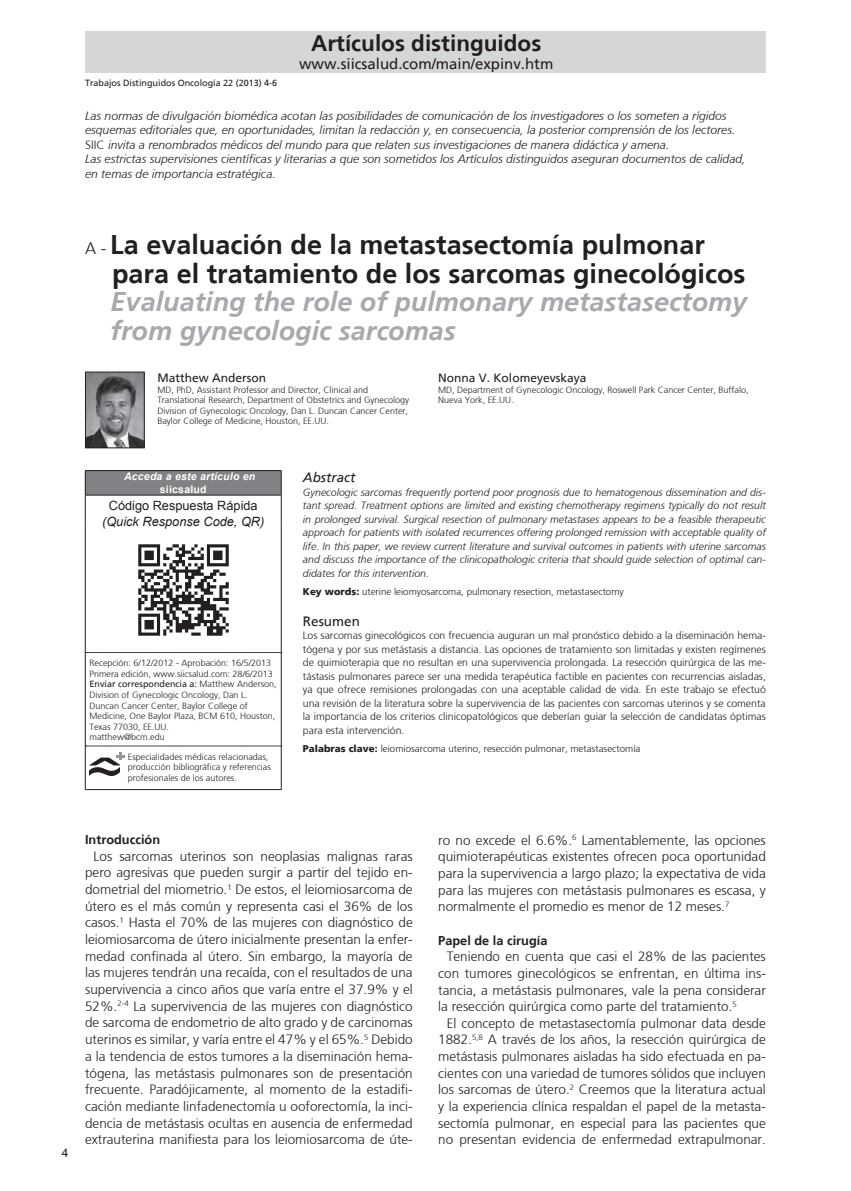
<style>
.page{position:relative;width:851px;height:1191px;background:#fff}
.page>*{position:absolute;margin:0;border:0;box-sizing:border-box;transform-origin:0 0}
.t1{font:700 27px/28.5px "Frutiger";color:#231f20}
.t2{font:italic 700 27px/28.5px "Frutiger";color:#a8a9ad}
.t3{font:700 22.5px "Frutiger";color:#231f20}
.t4{font:15px "Frutiger";color:#231f20}
.t5{font:300 13.5px/16.6px "Frutiger";color:#231f20;text-align:justify}
.t6{font:italic 13.5px "Frutiger";color:#231f20}
.t7{font:13.5px "Frutiger";color:#231f20}
.t8{font:700 12.75px "Frutiger";color:#231f20}
.t9{font:italic 12.75px "Arial";color:#231f20}
.t10{font:12.75px "Arial";color:#231f20}
.t11{font:italic 300 12px/14.4px "Frutiger";color:#231f20}
.t12{font:12px "Frutiger";color:#231f20}
.t13{font:12px "Arial";color:#231f20}
.t14{font:300 10.5px/13.5px "Frutiger";color:#231f20;text-align:justify}
.t15{font:italic 300 10.5px/13.5px "Frutiger";color:#231f20;text-align:justify}
.t16{font:italic 700 10.5px "Arial";letter-spacing:.02em;color:#fff}
.t17{font:700 10.5px "Arial";letter-spacing:.02em;color:#fff}
.t18{font:300 9.75px "Frutiger";color:#231f20}
.t19{font:300 9px/10.5px "Frutiger";color:#231f20}
.t20{font:9px "Frutiger";color:#231f20}
.s1{font-style:normal}
.s2{font-weight:300;font-size:16.5px}
.s3{font-weight:400}
.s4{font-weight:900}
</style>
<div class="page">
<img style="left:87px;top:374px;width:56px;height:72px">
<div style="left:85px;top:372px;width:60px;height:76px;border:1px solid #231f20"></div>
<div style="left:85px;top:470px;width:196px;height:25px;background:#808285"></div>
<hr style="left:85px;top:495px;width:196px;height:1px;background:#231f20">
<hr style="left:281px;top:495px;width:1px;height:31px;background:#231f20">
<svg style="left:86px;top:652px;width:195px;height:1px"></svg>
<svg style="left:86px;top:745px;width:195px;height:1px"></svg>
<hr style="left:85px;top:470px;width:196px;height:1px;background:#231f20">
<svg style="left:85px;top:471px;width:1px;height:24px"></svg>
<svg style="left:281px;top:471px;width:1px;height:24px"></svg>
<hr style="left:85px;top:495px;width:1px;height:31px;background:#231f20">
<hr style="left:85px;top:526px;width:1px;height:126px;background:#231f20">
<hr style="left:281px;top:526px;width:1px;height:126px;background:#231f20">
<hr style="left:85px;top:652px;width:1px;height:94px;background:#231f20">
<hr style="left:281px;top:652px;width:1px;height:94px;background:#231f20">
<hr style="left:85px;top:746px;width:1px;height:43px;background:#231f20">
<hr style="left:281px;top:746px;width:1px;height:43px;background:#231f20">
<hr style="left:85px;top:789px;width:196px;height:1px;background:#231f20">
<img style="left:138px;top:544px;width:91px;height:92px">
<img style="left:90px;top:767px;width:30px;height:8px">
<img style="left:90px;top:757px;width:30px;height:8px">
<svg style="left:116px;top:752px;width:9px;height:8px"></svg>
<div style="left:85px;top:32px;width:680px;height:41px;background:#d5d6d8"></div>
<p class="t20" style="left:85px;top:77px;width:194px">Trabajos Distinguidos Oncología 22 (2013) 4-6</p>
<h2 class="t3" style="left:311px;top:30px;width:231px">Artículos distinguidos</h2>
<p class="t4" style="left:299px;top:55px;width:256px">www.siicsalud.com/main/expinv.htm</p>
<p class="t11" style="left:85px;top:109px;width:661px">Las normas de divulgación biomédica acotan las posibilidades de comunicación de los investigadores o los someten a rígidos esquemas editoriales que, en oportunidades, limitan la redacción y, en consecuencia, la posterior comprensión de los lectores.<br><span class="s1">SIIC</span> invita a renombrados médicos del mundo para que relaten sus investigaciones de manera didáctica y amena.<br>Las estrictas supervisiones científicas y literarias a que son sometidos los Artículos distinguidos aseguran documentos de calidad, en temas de importancia estratégica.</p>
<h1 class="t1" style="left:112px;top:230px;width:635px;text-indent:-27px"><span class="s2">A -</span> La evaluación de la metastasectomía pulmonar para el tratamiento de los sarcomas ginecológicos</h1>
<h1 class="t2" style="left:111px;top:287px;width:638px">Evaluating the role of pulmonary metastasectomy from gynecologic sarcomas</h1>
<p class="t12" style="left:157px;top:371px;width:110px">Matthew Anderson</p>
<p class="t19" style="left:157px;top:384px;width:253px">MD, PhD, Assistant Professor and Director, Clinical and Translational Research, Department of Obstetrics and Gynecology Division of Gynecologic Oncology, Dan L. Duncan Cancer Center, Baylor College of Medicine, Houston, EE.UU.</p>
<p class="t12" style="left:438px;top:371px;width:150px">Nonna V. Kolomeyevskaya</p>
<p class="t19" style="left:438px;top:384px;width:312px">MD, Department of Gynecologic Oncology, Roswell Park Cancer Center, Buffalo,<br>Nueva York, EE.UU.</p>
<p class="t16" style="left:124px;top:470px;width:133px">Acceda a este artículo en</p>
<p class="t17" style="left:160px;top:482px;width:48px">siicsalud</p>
<p class="t10" style="left:109px;top:497px;width:150px">Código Respuesta Rápida</p>
<p class="t9" style="left:102px;top:513px;width:164px">(Quick Response Code, QR)</p>
<p class="t19" style="left:89px;top:658px;width:189px">Recepción: 6/12/2012 - Aprobación: 16/5/2013<br>Primera edición, www.siicsalud.com: 28/6/2013<br><span class="s3">Enviar correspondencia a:</span> Matthew Anderson, Division of Gynecologic Oncology, Dan L.<br>Duncan Cancer Center, Baylor College of Medicine, One Baylor Plaza, BCM 610, Houston, Texas 77030, EE.UU.<br>matthew@bcm.edu</p>
<p class="t19" style="left:128px;top:751px;width:145px">Especialidades médicas relacionadas, producción bibliográfica y referencias profesionales de los autores.</p>
<p class="t6" style="left:303px;top:470px;width:54px">Abstract</p>
<p class="t15" style="left:303px;top:485px;width:464px">Gynecologic sarcomas frequently portend poor prognosis due to hematogenous dissemination and dis&shy;tant spread. Treatment options are limited and existing chemotherapy regimens typically do not result in prolonged survival. Surgical resection of pulmonary metastases appears to be a feasible therapeutic approach for patients with isolated recurrences offering prolonged remission with acceptable quality of life. In this paper, we review current literature and survival outcomes in patients with uterine sarcomas and discuss the importance of the clinicopathologic criteria that should guide selection of optimal can&shy;didates for this intervention.</p>
<p class="t18" style="left:303px;top:585px;width:322px"><span class="s4">Key words:</span> uterine leiomyosarcoma, pulmonary resection, metastasectomy</p>
<p class="t7" style="left:303px;top:613px;width:59px">Resumen</p>
<p class="t14" style="left:303px;top:629px;width:464px">Los sarcomas ginecológicos con frecuencia auguran un mal pronóstico debido a la diseminación hema&shy;tógena y por sus metástasis a distancia. Las opciones de tratamiento son limitadas y existen regímenes de quimioterapia que no resultan en una supervivencia prolongada. La resección quirúrgica de las me&shy;tástasis pulmonares parece ser una medida terapéutica factible en pacientes con recurrencias aisladas, ya que ofrece remisiones prolongadas con una aceptable calidad de vida. En este trabajo se efectuó una revisión de la literatura sobre la supervivencia de las pacientes con sarcomas uterinos y se comenta la importancia de los criterios clinicopatológicos que deberían guiar la selección de candidatas óptimas para esta intervención.</p>
<p class="t18" style="left:303px;top:742px;width:339px"><span class="s4">Palabras clave:</span> leiomiosarcoma uterino, resección pulmonar, metastasectomía</p>
<p class="t13" style="left:62px;top:1145px;width:8px">4</p>
<p class="t8" style="left:85px;top:832px;width:77px">Introducción</p>
<p class="t5" style="left:85px;top:847px;width:329px;text-indent:9px">Los sarcomas uterinos son neoplasias malignas raras pero agresivas que pueden surgir a partir del tejido en&shy;dometrial del miometrio.<sup>1</sup> De estos, el leiomiosarcoma de útero es el más común y representa casi el 36% de los casos.<sup>1</sup> Hasta el 70% de las mujeres con diagnóstico de leiomiosarcoma de útero inicialmente presentan la enfer&shy;medad confinada al útero. Sin embargo, la mayoría de las mujeres tendrán una recaída, con el resultados de una supervivencia a cinco años que varía entre el 37.9% y el 52%.<sup>2-4</sup> La supervivencia de las mujeres con diagnóstico de sarcoma de endometrio de alto grado y de carcinomas uterinos es similar, y varía entre el 47% y el 65%.<sup>5</sup> Debido a la tendencia de estos tumores a la diseminación hema&shy;tógena, las metástasis pulmonares son de presentación frecuente. Paradójicamente, al momento de la estadifi&shy;cación mediante linfadenectomía u ooforectomía, la inci&shy;dencia de metástasis ocultas en ausencia de enfermedad extrauterina manifiesta para los leiomiosarcoma de úte-</p>
<p class="t5" style="left:438px;top:831px;width:329px">ro no excede el 6.6%.<sup>6</sup> Lamentablemente, las opciones quimioterapéuticas existentes ofrecen poca oportunidad para la supervivencia a largo plazo; la expectativa de vida para las mujeres con metástasis pulmonares es escasa, y normalmente el promedio es menor de 12 meses.<sup>7</sup></p>
<p class="t8" style="left:438px;top:932px;width:111px">Papel de la cirugía</p>
<p class="t5" style="left:438px;top:948px;width:329px;text-indent:9px">Teniendo en cuenta que casi el 28% de las pacientes con tumores ginecológicos se enfrentan, en última ins&shy;tancia, a metástasis pulmonares, vale la pena considerar la resección quirúrgica como parte del tratamiento.<sup>5</sup></p>
<p class="t5" style="left:438px;top:1014px;width:329px;text-indent:9px">El concepto de metastasectomía pulmonar data desde 1882.<sup>5,8</sup> A través de los años, la resección quirúrgica de metástasis pulmonares aisladas ha sido efectuada en pa&shy;cientes con una variedad de tumores sólidos que incluyen los sarcomas de útero.<sup>2</sup> Creemos que la literatura actual y la experiencia clínica respaldan el papel de la metasta&shy;sectomía pulmonar, en especial para las pacientes que no presentan evidencia de enfermedad extrapulmonar.</p>
</div>
